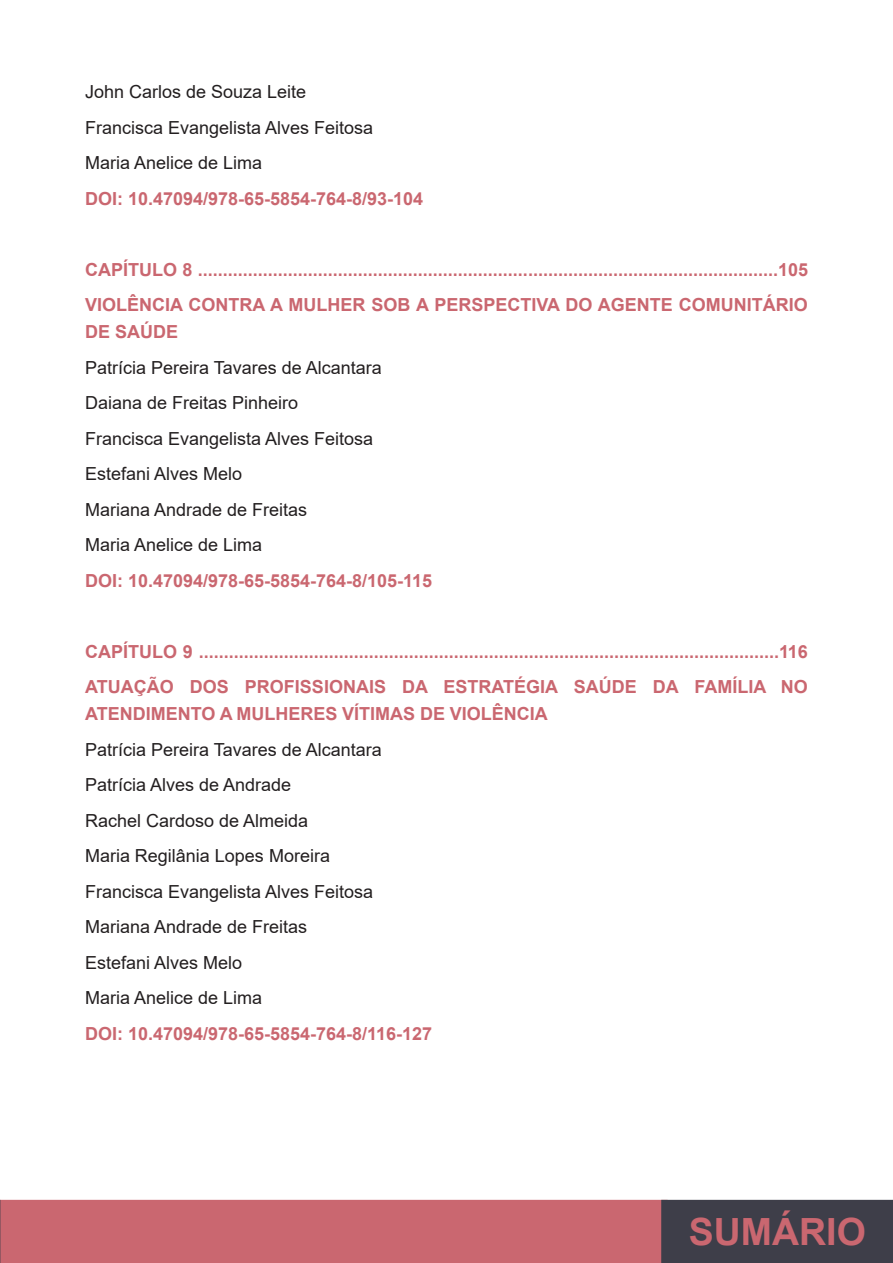
<style>
.page{position:relative;width:893px;height:1263px;background:#fff}
.page>*{position:absolute;margin:0;border:0;box-sizing:border-box;transform-origin:0 0}
.t1{font:700 37.5px "Arial";color:#ca6770}
.Corpo_de_texto{font:700 18px/27px "Arial";color:#ca6770}
.Corpo_de_texto-2{font:18px "Arial";color:#231f20}
</style>
<div class="page">
<div style="left:0;top:1200px;width:668px;height:63px;background:#ca6770"></div>
<svg style="left:0;top:1200px;width:1px;height:63px"></svg>
<div style="left:662px;top:1200px;width:231px;height:62px;background:#3e3e49"></div>
<div style="left:661px;top:1200px;width:232px;height:63px;border:2px solid #3e3e49"></div>
<p class="Corpo_de_texto-2" style="left:85px;top:79px;width:223px">John Carlos de Souza Leite</p>
<p class="Corpo_de_texto-2" style="left:85px;top:115px;width:290px">Francisca Evangelista Alves Feitosa</p>
<p class="Corpo_de_texto-2" style="left:85px;top:150px;width:179px">Maria Anelice de Lima</p>
<p class="Corpo_de_texto" style="left:85px;top:185px;width:340px">DOI: 10.47094/978-65-5854-764-8/93-104</p>
<p class="Corpo_de_texto" style="left:85px;top:256px;width:725px">CAPÍTULO 8 ....................................................................................................................105</p>
<p class="Corpo_de_texto" style="left:85px;top:292px;width:724px">VIOLÊNCIA CONTRA A MULHER SOB A PERSPECTIVA DO AGENTE COMUNITÁRIO<br>DE SAÚDE</p>
<p class="Corpo_de_texto-2" style="left:85px;top:355px;width:298px">Patrícia Pereira Tavares de Alcantara</p>
<p class="Corpo_de_texto-2" style="left:85px;top:390px;width:215px">Daiana de Freitas Pinheiro</p>
<p class="Corpo_de_texto-2" style="left:85px;top:426px;width:290px">Francisca Evangelista Alves Feitosa</p>
<p class="Corpo_de_texto-2" style="left:85px;top:461px;width:159px">Estefani Alves Melo</p>
<p class="Corpo_de_texto-2" style="left:85px;top:497px;width:224px">Mariana Andrade de Freitas</p>
<p class="Corpo_de_texto-2" style="left:85px;top:532px;width:179px">Maria Anelice de Lima</p>
<p class="Corpo_de_texto" style="left:85px;top:567px;width:349px">DOI: 10.47094/978-65-5854-764-8/105-115</p>
<p class="Corpo_de_texto" style="left:85px;top:638px;width:724px">CAPÍTULO 9 ....................................................................................................................116</p>
<p class="Corpo_de_texto" style="left:85px;top:674px;width:724px">ATUAÇÃO DOS PROFISSIONAIS DA ESTRATÉGIA SAÚDE DA FAMÍLIA NO<br>ATENDIMENTO A MULHERES VÍTIMAS DE VIOLÊNCIA</p>
<p class="Corpo_de_texto-2" style="left:85px;top:737px;width:298px">Patrícia Pereira Tavares de Alcantara</p>
<p class="Corpo_de_texto-2" style="left:85px;top:772px;width:208px">Patrícia Alves de Andrade</p>
<p class="Corpo_de_texto-2" style="left:85px;top:808px;width:225px">Rachel Cardoso de Almeida</p>
<p class="Corpo_de_texto-2" style="left:85px;top:844px;width:247px">Maria Regilânia Lopes Moreira</p>
<p class="Corpo_de_texto-2" style="left:85px;top:879px;width:290px">Francisca Evangelista Alves Feitosa</p>
<p class="Corpo_de_texto-2" style="left:85px;top:915px;width:224px">Mariana Andrade de Freitas</p>
<p class="Corpo_de_texto-2" style="left:85px;top:950px;width:159px">Estefani Alves Melo</p>
<p class="Corpo_de_texto-2" style="left:85px;top:986px;width:179px">Maria Anelice de Lima</p>
<p class="Corpo_de_texto" style="left:85px;top:1020px;width:349px">DOI: 10.47094/978-65-5854-764-8/116-127</p>
<h1 class="t1" style="left:689px;top:1205px;width:179px">SUMÁRIO</h1>
</div>
